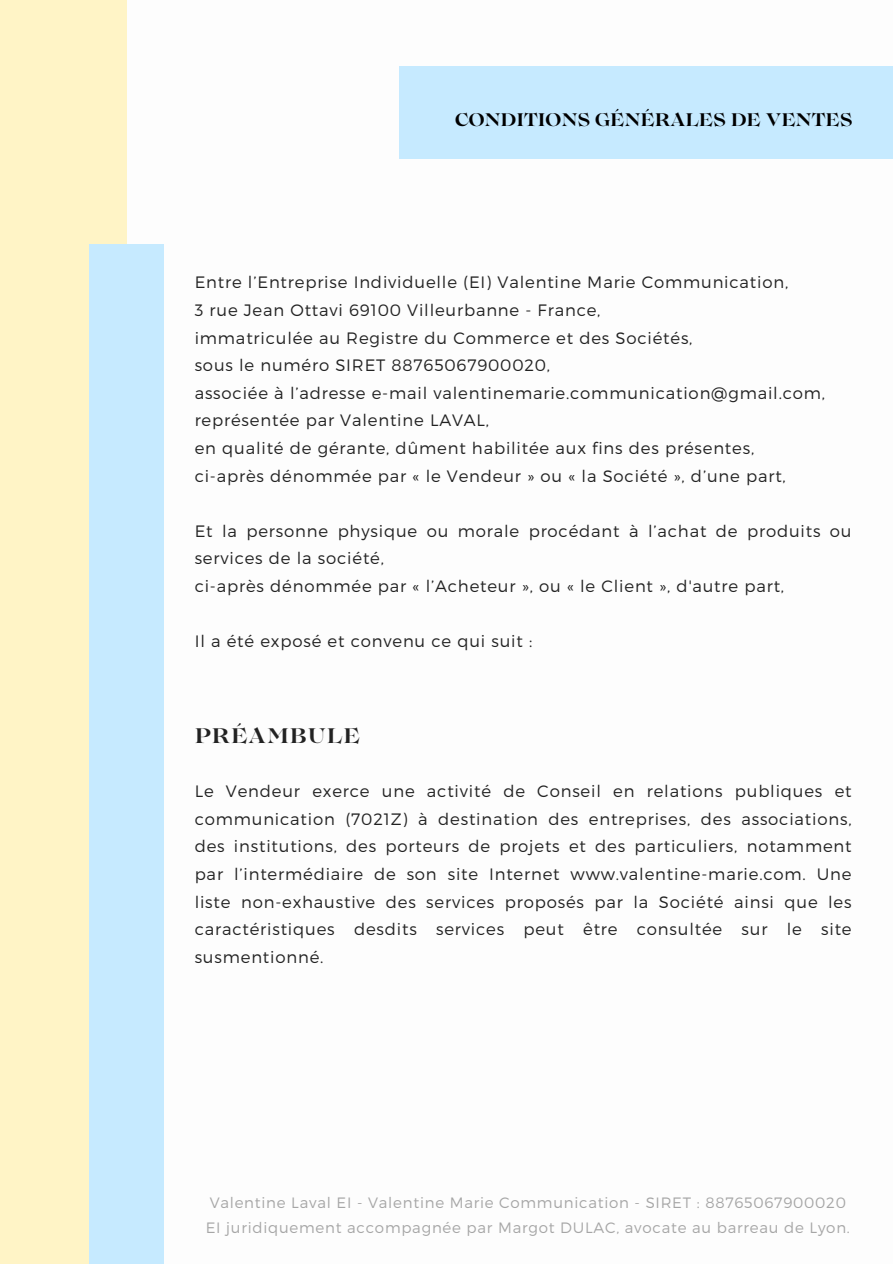
<style>
.page{position:relative;width:893px;height:1264px;background:#fff}
.page>*{position:absolute;margin:0;border:0;box-sizing:border-box;transform-origin:0 0}
.t1{font:700 21px "Lovelace";letter-spacing:.05em;color:#222}
.t2{font:700 18.15px "Lovelace";color:#000}
.t3{font:300 16.5px/27.6px "Montserrat";letter-spacing:.05em;color:#222}
.t4{font:300 15px "Montserrat";letter-spacing:.05em;color:#a6a6a6}
</style>
<div class="page">
<div style="left:400px;top:66px;width:492px;height:92px;background:#c6eaff"></div>
<div style="left:0;top:0;width:127px;height:1263px;background:#fff4c6"></div>
<div style="left:89px;top:245px;width:75px;height:1018px;background:#c6eaff"></div>
<p class="t2" style="left:455px;top:113px;width:399px">CONDITIONS GÉNÉRALES DE VENTES</p>
<p class="t3" style="left:195px;top:268px;width:595px">Entre l’Entreprise Individuelle (EI) Valentine Marie Communication,</p>
<p class="t3" style="left:195px;top:295px;width:407px">3 rue Jean Ottavi 69100 Villeurbanne - France,</p>
<p class="t3" style="left:195px;top:323px;width:499px">immatriculée au Registre du Commerce et des Sociétés,</p>
<p class="t3" style="left:195px;top:351px;width:357px">sous le numéro SIRET 88765067900020,</p>
<p class="t3" style="left:195px;top:378px;width:632px">associée à l’adresse e-mail valentinemarie.communication@gmail.com,</p>
<p class="t3" style="left:195px;top:406px;width:296px">représentée par Valentine LAVAL,</p>
<p class="t3" style="left:195px;top:433px;width:561px">en qualité de gérante, dûment habilitée aux fins des présentes,</p>
<p class="t3" style="left:195px;top:461px;width:592px">ci-après dénommée par « le Vendeur » ou « la Société », d’une part,</p>
<p class="t3" style="left:195px;top:516px;width:658px">Et la personne physique ou morale procédant à l’achat de produits ou services de la société,</p>
<p class="t3" style="left:195px;top:571px;width:591px">ci-après dénommée par « l’Acheteur », ou « le Client », d'autre part,</p>
<p class="t3" style="left:195px;top:626px;width:339px">Il a été exposé et convenu ce qui suit :</p>
<p class="t1" style="left:195px;top:728px;width:167px">PRÉAMBULE</p>
<p class="t3" style="left:195px;top:776px;width:658px;text-align:justify">Le Vendeur exerce une activité de Conseil en relations publiques et communication (7021Z) à destination des entreprises, des associations, des institutions, des porteurs de projets et des particuliers, notamment par l’intermédiaire de son site Internet www.valentine-marie.com. Une liste non-exhaustive des services proposés par la Société ainsi que les caractéristiques desdits services peut être consultée sur le site susmentionné.</p>
<p class="t4" style="left:210px;top:1192px;width:637px">Valentine Laval EI - Valentine Marie Communication - SIRET : 88765067900020</p>
<p class="t4" style="left:206px;top:1217px;width:645px">EI juridiquement accompagnée par Margot DULAC, avocate au barreau de Lyon.</p>
</div>
